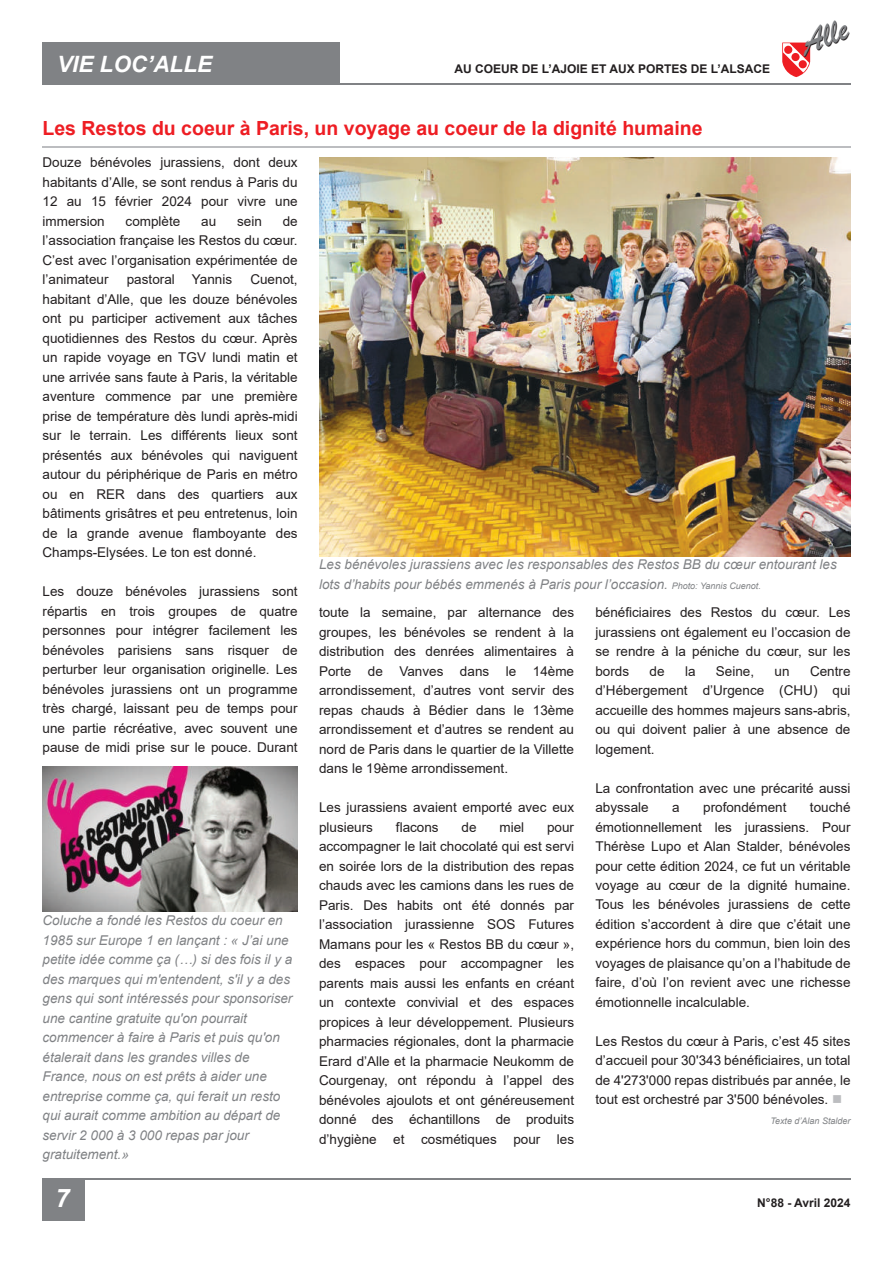
<style>
.page{position:relative;width:893px;height:1263px;background:#fff}
.page>*{position:absolute;margin:0;border:0;box-sizing:border-box;transform-origin:0 0}
.t1{font:34.65px "Brush Script";color:#231f20}
.t2{font:italic 700 25.5px "Arial";color:#fff}
.t3{font:italic 700 22.5px "Arial";color:#fff}
.t4{font:700 19.5px "Arial";color:#ee1d23}
.t5{font:13.5px/19.5px "Arial";color:#231f20;text-align:justify}
.t6{font:italic 13.5px/19.5px "Arial";color:#808285}
.t7{font:700 12px "Arial";color:#231f20}
.t8{font:italic 9px "Arial";color:#808285}
.s1{font-size:9px}
.s2{color:#bcbdc0}
</style>
<div class="page">
<div style="left:43px;top:43px;width:297px;height:42px;background:#808285"></div>
<hr style="left:43px;top:84px;width:807px;height:1px;background:#808285">
<div style="left:43px;top:1178px;width:42px;height:42px;background:#808285"></div>
<hr style="left:43px;top:1178px;width:807px;height:1px;background:#808285">
<hr style="left:43px;top:146px;width:807px;height:2px;background:#bcbdc0">
<svg style="left:782px;top:43px;width:28px;height:34px"></svg>
<img style="left:319px;top:158px;width:531px;height:398px">
<img style="left:43px;top:766px;width:255px;height:145px">
<h3 class="t3" style="left:57px;top:50px;width:157px">VIE LOC’ALLE</h3>
<p class="t7" style="left:454px;top:60px;width:317px">AU COEUR DE L’AJOIE ET AUX PORTES DE L’ALSACE</p>
<h3 class="t4" style="left:43px;top:115px;width:661px">Les Restos du coeur à Paris, un voyage au coeur de la dignité humaine</h3>
<h1 class="t1" style="left:795px;top:25px;width:50px;rotate:-21deg">Alle</h1>
<p class="t5" style="left:43px;top:153px;width:257px">Douze bénévoles jurassiens, dont deux habitants d’Alle, se sont rendus à Paris du 12 au 15 février 2024 pour vivre une immersion</p>
<p class="t5" style="left:126px;top:211px;width:56px">complète</p>
<p class="t5" style="left:201px;top:211px;width:17px">au</p>
<p class="t5" style="left:237px;top:211px;width:26px">sein</p>
<p class="t5" style="left:43px;top:211px;width:257px;text-indent:240px">de l’association française les Restos du cœur.<br>C’est avec l’organisation expérimentée de l’animateur</p>
<p class="t5" style="left:43px;top:270px;width:257px;text-indent:208px">Cuenot, habitant d’Alle, que les douze bénévoles ont pu participer activement aux tâches quotidiennes des Restos du cœur. Après un rapide voyage en TGV lundi matin et une arrivée sans faute à Paris, la véritable aventure commence par une première prise de température dès lundi après-midi sur le terrain. Les différents lieux sont présentés aux bénévoles qui naviguent autour du périphérique de Paris en métro ou en RER dans des quartiers aux bâtiments grisâtres et peu entretenus, loin de la grande avenue flamboyante des Champs-Elysées. Le ton est donné.</p>
<p class="t5" style="left:43px;top:582px;width:257px">Les douze bénévoles jurassiens sont répartis en trois groupes de quatre personnes pour intégrer facilement les bénévoles parisiens sans risquer de perturber leur organisation originelle. Les bénévoles jurassiens ont un programme très chargé, laissant peu de temps pour une partie récréative, avec souvent une pause de midi prise sur le pouce. Durant</p>
<p class="t5" style="left:127px;top:270px;width:50px">pastoral</p>
<p class="t5" style="left:192px;top:270px;width:42px">Yannis</p>
<p class="t6" style="left:43px;top:911px;width:251px">Coluche a fondé les Restos du coeur en 1985 sur Europe 1 en lançant : « J’ai une petite idée comme ça (…) si des fois il y a des marques qui m'entendent, s'il y a des gens qui sont intéressés pour sponsoriser une cantine gratuite qu'on pourrait commencer à faire à Paris et puis qu'on étalerait dans les grandes villes de France, nous on est prêts à aider une entreprise comme ça, qui ferait un resto qui aurait comme ambition au départ de servir 2 000 à 3 000 repas par jour gratuitement.»</p>
<p class="t6" style="left:319px;top:555px;width:519px">Les bénévoles jurassiens avec les responsables des Restos BB du cœur entourant les lots d’habits pour bébés emmenés à Paris pour l’occasion. <span class="s1">Photo: Yannis Cuenot.</span></p>
<p class="t5" style="left:319px;top:603px;width:257px">toute la semaine, par alternance des groupes, les bénévoles se rendent à la distribution des denrées alimentaires à Porte de Vanves dans le 14ème arrondissement, d’autres vont servir des repas chauds à Bédier dans le 13ème arrondissement et d’autres se rendent au nord de Paris dans le quartier de la Villette dans le 19ème arrondissement.</p>
<p class="t5" style="left:319px;top:797px;width:257px">Les jurassiens avaient emporté avec eux plusieurs</p>
<p class="t5" style="left:396px;top:817px;width:44px">flacons</p>
<p class="t5" style="left:462px;top:817px;width:17px">de</p>
<p class="t5" style="left:499px;top:817px;width:26px">miel</p>
<p class="t5" style="left:319px;top:817px;width:257px;text-indent:228px">pour accompagner le lait chocolaté qui est servi en soirée lors de la distribution des repas chauds avec les camions dans les rues de Paris. Des habits ont été donnés par l’association jurassienne SOS Futures Mamans pour les « Restos BB du cœur », des espaces pour accompagner les parents mais aussi les enfants en créant un contexte convivial et des espaces propices à leur développement. Plusieurs pharmacies régionales, dont la pharmacie Erard d’Alle et la pharmacie Neukomm de Courgenay, ont répondu à l’appel des bénévoles ajoulots et ont généreusement donné des échantillons de produits d’hygiène et cosmétiques pour les</p>
<p class="t5" style="left:595px;top:602px;width:257px">bénéficiaires des Restos du cœur. Les jurassiens ont également eu l’occasion de se rendre à la péniche du cœur, sur les bords</p>
<p class="t5" style="left:595px;top:661px;width:257px;text-indent:215px">Centre d’Hébergement d’Urgence (CHU) qui accueille des hommes majeurs sans-abris, ou qui doivent palier à une absence de logement.</p>
<p class="t5" style="left:595px;top:778px;width:257px">La confrontation avec une précarité aussi abyssale</p>
<p class="t5" style="left:650px;top:661px;width:17px">de</p>
<p class="t5" style="left:685px;top:661px;width:12px">la</p>
<p class="t5" style="left:716px;top:661px;width:40px">Seine,</p>
<p class="t5" style="left:775px;top:661px;width:17px">un</p>
<p class="t5" style="left:672px;top:797px;width:9px">a</p>
<p class="t5" style="left:703px;top:797px;width:85px">profondément</p>
<p class="t5" style="left:595px;top:797px;width:257px;text-indent:215px">touché émotionnellement les jurassiens. Pour Thérèse Lupo et Alan Stalder, bénévoles pour cette édition 2024, ce fut un véritable voyage au cœur de la dignité humaine.<br>Tous les bénévoles jurassiens de cette édition s’accordent à dire que c’était une expérience hors du commun, bien loin des voyages de plaisance qu’on a l’habitude de faire, d’où l’on revient avec une richesse émotionnelle incalculable.</p>
<p class="t5" style="left:595px;top:1031px;width:257px">Les Restos du cœur à Paris, c’est 45 sites d’accueil pour 30'343 bénéficiaires, un total de 4'273'000 repas distribués par année, le tout est orchestré par 3'500 bénévoles. <span class="s2">■</span></p>
<p class="t8" style="left:770px;top:1115px;width:82px">Texte d’Alan Stalder</p>
<h2 class="t2" style="left:56px;top:1181px;width:16px">7</h2>
<p class="t7" style="left:757px;top:1194px;width:95px">N°88 - Avril 2024</p>
</div>
